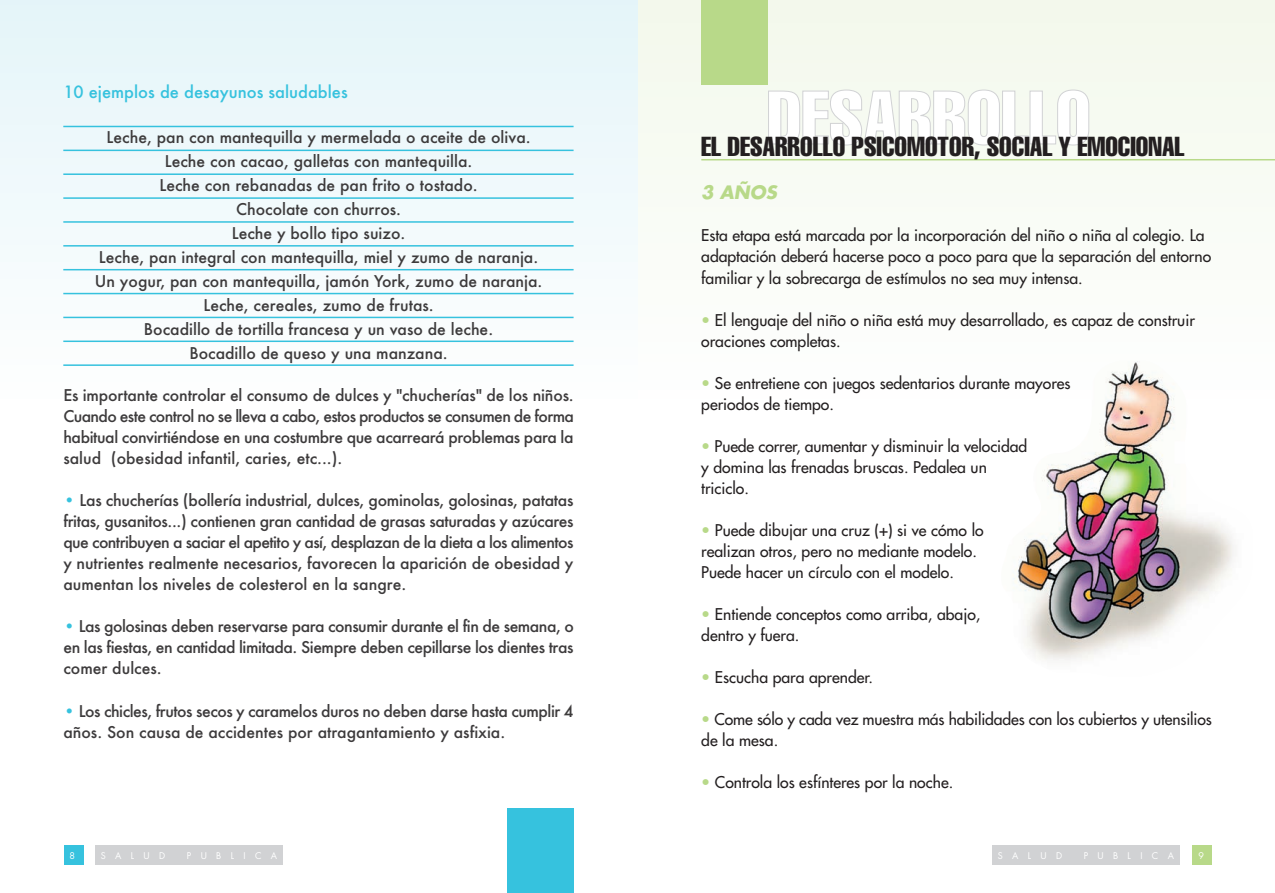
<style>
.page{position:relative;width:1275px;height:893px;background:#fff}
.page>*{position:absolute;margin:0;border:0;box-sizing:border-box;transform-origin:0 0}
.t1{font:extra-condensed 27px "Helvetica";color:#231f20}
.t2{font:italic 700 18px "Futura";color:#b8d989}
.t3{font:500 16.5px "Futura";color:#36c2de}
.t4{font:500 15.75px/24px "Futura";color:#3d3b3c;text-align:justify}
.t5{font:15.75px/21px "Futura";color:#231f20}
.t6{font:500 15.75px/21px "Futura";letter-spacing:-.03em;color:#3d3b3c}
.t7{font:9px "Futura";letter-spacing:1.04em;color:#fff}
.s1{color:#36c2de}
.s2{color:#b8d989}
</style>
<div class="page">
<div style="left:637px;top:0;width:638px;height:404px;background:#f9fcf6"></div>
<div style="left:0;top:0;width:637px;height:404px;background:linear-gradient(to bottom,#e4f5f9,#fafdfe)"></div>
<div style="left:64px;top:845px;width:20px;height:19px;background:#36c2de"></div>
<div style="left:96px;top:845px;width:187px;height:19px;background:#d1d2d4"></div>
<div style="left:1192px;top:845px;width:19px;height:19px;background:#b8d989"></div>
<div style="left:992px;top:845px;width:188px;height:19px;background:#d1d2d4"></div>
<hr style="left:63px;top:149px;width:510px;height:2px;background:#36c2de">
<hr style="left:63px;top:173px;width:510px;height:2px;background:#36c2de">
<hr style="left:63px;top:197px;width:510px;height:2px;background:#36c2de">
<hr style="left:63px;top:221px;width:510px;height:1px;background:#36c2de">
<hr style="left:63px;top:245px;width:510px;height:1px;background:#36c2de">
<hr style="left:63px;top:269px;width:510px;height:1px;background:#36c2de">
<hr style="left:63px;top:293px;width:510px;height:1px;background:#36c2de">
<hr style="left:63px;top:316px;width:510px;height:2px;background:#36c2de">
<hr style="left:63px;top:340px;width:510px;height:2px;background:#36c2de">
<hr style="left:63px;top:364px;width:510px;height:2px;background:#36c2de">
<hr style="left:63px;top:126px;width:510px;height:1px;background:#36c2de">
<div style="left:701px;top:0;width:66px;height:84px;background:#b8d989"></div>
<hr style="left:701px;top:159px;width:574px;height:1px;background:#b8d989">
<svg style="left:768px;top:89px;width:321px;height:57px"></svg>
<div style="left:508px;top:807px;width:66px;height:85px;background:#36c2de"></div>
<img style="left:1013px;top:361px;width:221px;height:299px">
<p class="t3" style="left:63px;top:80px;width:286px">10 ejemplos de desayunos saludables</p>
<p class="t4" style="left:95px;top:125px;width:449px;text-align:center">Leche, pan con mantequilla y mermelada o aceite de oliva.<br>Leche con cacao, galletas con mantequilla.<br>Leche con rebanadas de pan frito o tostado.<br>Chocolate con churros.<br>Leche y bollo tipo suizo.<br>Leche, pan integral con mantequilla, miel y zumo de naranja.<br>Un yogur, pan con mantequilla, jamón York, zumo de naranja.<br>Leche, cereales, zumo de frutas.<br>Bocadillo de tortilla francesa y un vaso de leche.<br>Bocadillo de queso y una manzana.</p>
<p class="t4" style="left:63px;top:384px;width:512px;line-height:21px">Es importante controlar el consumo de dulces y "chucherías" de los niños.<br>Cuando este control no se lleva a cabo, estos productos se consumen de forma habitual convirtiéndose en una costumbre que acarreará problemas para la salud (obesidad infantil, caries, etc...).</p>
<p class="t4" style="left:63px;top:489px;width:512px;line-height:21px"><span class="s1">•</span> Las chucherías (bollería industrial, dulces, gominolas, golosinas, patatas fritas, gusanitos...) contienen gran cantidad de grasas saturadas y azúcares que contribuyen a saciar el apetito y así, desplazan de la dieta a los alimentos y nutrientes realmente necesarios, favorecen la aparición de obesidad y aumentan los niveles de colesterol en la sangre.</p>
<p class="t4" style="left:63px;top:615px;width:512px;line-height:21px"><span class="s1">•</span> Las golosinas deben reservarse para consumir durante el fin de semana, o en las fiestas, en cantidad limitada. Siempre deben cepillarse los dientes tras comer dulces.</p>
<p class="t6" style="left:63px;top:699px;width:512px"><span class="s1">•</span> Los chicles, frutos secos y caramelos duros no deben darse hasta cumplir 4 años. Son causa de accidentes por atragantamiento y asfixia.</p>
<h1 class="t1" style="left:701px;top:129px;width:485px">EL DESARROLLO PSICOMOTOR, SOCIAL Y EMOCIONAL</h1>
<p class="t2" style="left:701px;top:181px;width:81px">3 AÑOS</p>
<p class="t5" style="left:701px;top:225px;width:511px">Esta etapa está marcada por la incorporación del niño o niña al colegio. La adaptación deberá hacerse poco a poco para que la separación del entorno familiar y la sobrecarga de estímulos no sea muy intensa.</p>
<p class="t5" style="left:701px;top:309px;width:495px"><span class="s2">•</span> El lenguaje del niño o niña está muy desarrollado, es capaz de construir oraciones completas.</p>
<p class="t5" style="left:701px;top:372px;width:371px"><span class="s2">•</span> Se entretiene con juegos sedentarios durante mayores periodos de tiempo.</p>
<p class="t5" style="left:701px;top:435px;width:327px"><span class="s2">•</span> Puede correr, aumentar y disminuir la velocidad y domina las frenadas bruscas. Pedalea un triciclo.</p>
<p class="t5" style="left:701px;top:519px;width:284px"><span class="s2">•</span> Puede dibujar una cruz (+) si ve cómo lo realizan otros, pero no mediante modelo.<br>Puede hacer un círculo con el modelo.</p>
<p class="t5" style="left:701px;top:603px;width:281px"><span class="s2">•</span> Entiende conceptos como arriba, abajo, dentro y fuera.</p>
<p class="t5" style="left:701px;top:666px;width:173px"><span class="s2">•</span> Escucha para aprender.</p>
<p class="t5" style="left:701px;top:708px;width:512px"><span class="s2">•</span> Come sólo y cada vez muestra más habilidades con los cubiertos y utensilios de la mesa.</p>
<p class="t5" style="left:701px;top:771px;width:253px"><span class="s2">•</span> Controla los esfínteres por la noche.</p>
<p class="t7" style="left:70px;top:849px;width:7px">8</p>
<p class="t7" style="left:101px;top:849px;width:66px">SALUD</p>
<p class="t7" style="left:187px;top:849px;width:92px">PUBLICA</p>
<p class="t7" style="left:998px;top:849px;width:66px">SALUD</p>
<p class="t7" style="left:1084px;top:849px;width:92px">PUBLICA</p>
<p class="t7" style="left:1198px;top:849px;width:7px">9</p>
</div>
